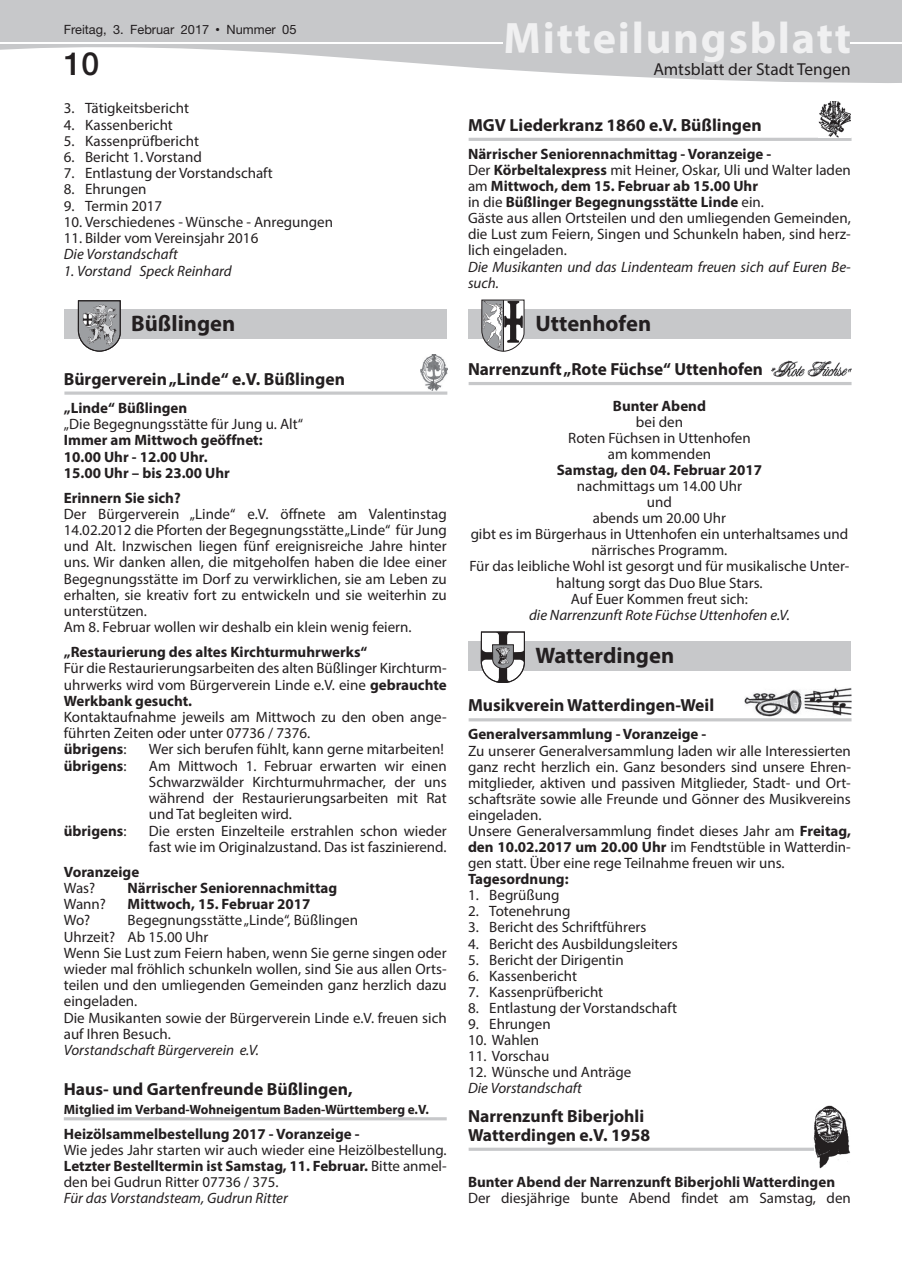
<style>
.page{position:relative;width:902px;height:1280px;background:#fff}
.page>*{position:absolute;margin:0;border:0;box-sizing:border-box;transform-origin:0 0}
.t1{font:700 44.25px "Myriad Pro";letter-spacing:.04em;color:#f0f0f1}
.t2{font:500 31.95px "Helvetica Neue";color:#231f20}
.t3{font:700 22.5px "Myriad Pro";color:#231f20}
.t4{font:700 17.55px/19.2px "Myriad Pro";color:#231f20}
.t5{font:17.4px "Myriad Pro";color:#231f20}
.t6{font:15px/16.2px "Myriad Pro";color:#231f20}
.t7{font:700 15px/16.2px "Myriad Pro";color:#231f20}
.t8{font:italic 15px/16px "Myriad Pro";color:#231f20}
.t9{font:700 13.5px "Myriad Pro";color:#231f20}
.t10{font:12.75px "Helvetica Neue";color:#231f20}
.s1{font-family:"M Twentieth Century";font-weight:500}
.s2{font-size:12.9px}
.s3{font-weight:700}
.s4{font-weight:400}
</style>
<div class="page">
<svg style="left:0;top:0;width:901px;height:83px;fill:#c7c8ca"></svg>
<div style="left:505px;top:22px;width:344px;height:40px;background:#c7c8ca"></div>
<hr style="left:0;top:42px;width:502px;height:1px;background:#fff">
<hr style="left:850px;top:42px;width:51px;height:1px;background:#fff">
<div style="left:64px;top:310px;width:382px;height:29px;background:#c7c8ca"></div>
<svg style="left:78px;top:300px;width:43px;height:51px;background:#979799"></svg>
<svg style="left:64px;top:391px;width:383px;height:4px;background:#d2d3d4"></svg>
<img style="left:420px;top:354px;width:27px;height:36px">
<hr style="left:64px;top:1117px;width:382px;height:3px;background:#c7c8ca">
<hr style="left:468px;top:138px;width:383px;height:3px;background:#c7c8ca">
<img style="left:818px;top:101px;width:32px;height:37px">
<div style="left:468px;top:309px;width:382px;height:30px;background:#c7c8ca"></div>
<svg style="left:481px;top:300px;width:43px;height:52px"></svg>
<hr style="left:503px;top:300px;width:1px;height:51px;background:#231f20">
<hr style="left:468px;top:382px;width:383px;height:3px;background:#c7c8ca">
<img style="left:771px;top:360px;width:80px;height:17px">
<div style="left:468px;top:641px;width:382px;height:30px;background:#c7c8ca"></div>
<svg style="left:480px;top:632px;width:45px;height:51px"></svg>
<hr style="left:468px;top:718px;width:383px;height:3px;background:#c7c8ca">
<img style="left:744px;top:688px;width:107px;height:28px">
<img style="left:812px;top:1105px;width:38px;height:63px">
<hr style="left:468px;top:1148px;width:346px;height:3px;background:#c7c8ca">
<p class="t10" style="left:64px;top:22px;width:234px">Freitag, 3. Februar 2017 <span class="s1">•</span> Nummer <span class="s2">05</span></p>
<h1 class="t1" style="left:503px;top:9px;width:349px">Mitteilungsblatt</h1>
<h2 class="t2" style="left:64px;top:45px;width:37px">10</h2>
<p class="t5" style="left:653px;top:59px;width:199px">Amtsblatt der Stadt Tengen</p>
<p class="t6" style="left:64px;top:100px;width:127px">3. Tätigkeitsbericht</p>
<p class="t6" style="left:64px;top:116px;width:111px">4. Kassenbericht</p>
<p class="t6" style="left:64px;top:132px;width:137px">5. Kassenprüfbericht</p>
<p class="t6" style="left:64px;top:149px;width:139px">6. Bericht 1. Vorstand</p>
<p class="t6" style="left:64px;top:165px;width:210px">7. Entlastung der Vorstandschaft</p>
<p class="t6" style="left:64px;top:181px;width:84px">8. Ehrungen</p>
<p class="t6" style="left:64px;top:197px;width:100px">9. Termin 2017</p>
<p class="t6" style="left:64px;top:214px;width:271px">10. Verschiedenes - Wünsche - Anregungen</p>
<p class="t6" style="left:64px;top:230px;width:196px">11. Bilder vom Vereinsjahr 2016</p>
<p class="t8" style="left:64px;top:246px;width:115px">Die Vorstandschaft</p>
<p class="t8" style="left:64px;top:262px;width:169px">1. Vorstand Speck Reinhard</p>
<h3 class="t3" style="left:131px;top:309px;width:105px">Büßlingen</h3>
<p class="t4" style="left:64px;top:369px;width:282px">Bürgerverein „Linde“ e.V. Büßlingen</p>
<p class="t7" style="left:64px;top:399px;width:125px">„Linde“ Büßlingen</p>
<p class="t6" style="left:64px;top:416px;width:241px">„Die Begegnungsstätte für Jung u. Alt“</p>
<p class="t7" style="left:64px;top:432px;width:200px">Immer am Mittwoch geöffnet:<br>10.00 Uhr - 12.00 Uhr.<br>15.00 Uhr – bis 23.00 Uhr</p>
<p class="t7" style="left:64px;top:489px;width:118px">Erinnern Sie sich?</p>
<p class="t6" style="left:64px;top:505px;width:384px">Der Bürgerverein „Linde“ e.V. öffnete am Valentinstag 14.02.2012 die Pforten der Begegnungsstätte „Linde“ für Jung und Alt. Inzwischen liegen fünf ereignisreiche Jahre hinter uns. Wir danken allen, die mitgeholfen haben die Idee einer Begegnungsstätte im Dorf zu verwirklichen, sie am Leben zu erhalten, sie kreativ fort zu entwickeln und sie weiterhin zu unterstützen.<br>Am 8. Februar wollen wir deshalb ein klein wenig feiern.</p>
<p class="t7" style="left:64px;top:643px;width:305px">„Restaurierung des altes Kirchturmuhrwerks“</p>
<p class="t6" style="left:64px;top:660px;width:384px;text-align:justify">Für die Restaurierungsarbeiten des alten Büßlinger Kirchturm&shy;uhrwerks wird vom Bürgerverein Linde e.V. eine <span class="s3">gebrauchte Werkbank gesucht.</span></p>
<p class="t6" style="left:64px;top:709px;width:384px">Kontaktaufnahme jeweils am Mittwoch zu den oben ange&shy;führten Zeiten oder unter 07736 / 7376.<br><span class="s3">übrigens</span>:</p>
<p class="t6" style="left:149px;top:741px;width:296px">Wer sich berufen fühlt, kann gerne mitarbeiten!</p>
<p class="t7" style="left:64px;top:757px;width:64px">übrigens<span class="s4">:</span></p>
<p class="t6" style="left:149px;top:757px;width:299px;text-align:justify">Am Mittwoch 1. Februar erwarten wir einen Schwarzwälder Kirchturmuhrmacher, der uns während der Restaurierungsarbeiten mit Rat und Tat begleiten wird.</p>
<p class="t7" style="left:64px;top:822px;width:64px">übrigens<span class="s4">:</span></p>
<p class="t6" style="left:149px;top:822px;width:299px">Die ersten Einzelteile erstrahlen schon wieder fast wie im Originalzustand. Das ist faszinierend.</p>
<p class="t7" style="left:64px;top:863px;width:77px">Voranzeige</p>
<p class="t6" style="left:64px;top:879px;width:33px">Was?</p>
<p class="t7" style="left:128px;top:879px;width:211px">Närrischer Seniorennachmittag</p>
<p class="t6" style="left:64px;top:896px;width:44px">Wann?</p>
<p class="t7" style="left:128px;top:895px;width:184px">Mittwoch, 15. Februar 2017</p>
<p class="t6" style="left:64px;top:912px;width:28px">Wo?</p>
<p class="t6" style="left:64px;top:912px;width:384px;text-indent:64px">Begegnungsstätte „Linde“, Büßlingen<br>Uhrzeit? Ab 15.00 Uhr<br>Wenn Sie Lust zum Feiern haben, wenn Sie gerne singen oder wieder mal fröhlich schunkeln wollen, sind Sie aus allen Orts&shy;teilen und den umliegenden Gemeinden ganz herzlich dazu eingeladen.<br>Die Musikanten sowie der Bürgerverein Linde e.V. freuen sich auf Ihren Besuch.</p>
<p class="t8" style="left:64px;top:1042px;width:197px">Vorstandschaft Bürgerverein e.V.</p>
<p class="t4" style="left:64px;top:1078px;width:290px">Haus- und Gartenfreunde Büßlingen,</p>
<p class="t9" style="left:64px;top:1100px;width:366px">Mitglied im Verband-Wohneigentum Baden-Württemberg e.V.</p>
<p class="t7" style="left:64px;top:1125px;width:297px">Heizölsammelbestellung 2017 - Voranzeige -</p>
<p class="t6" style="left:64px;top:1141px;width:384px;text-align:justify">Wie jedes Jahr starten wir auch wieder eine Heizölbestellung.<br><span class="s3">Letzter Bestelltermin ist Samstag, 11. Februar.</span> Bitte anmel&shy;den bei Gudrun Ritter 07736 / 375.</p>
<p class="t8" style="left:64px;top:1190px;width:225px">Für das Vorstandsteam, Gudrun Ritter</p>
<p class="t4" style="left:468px;top:115px;width:295px">MGV Liederkranz 1860 e.V. Büßlingen</p>
<p class="t6" style="left:468px;top:146px;width:384px"><span class="s3">Närrischer Seniorennachmittag - Voranzeige -<br></span>Der <span class="s3">Körbeltalexpress</span> mit Heiner, Oskar, Uli und Walter laden am <span class="s3">Mittwoch, dem 15. Februar ab 15.00 Uhr<br></span>in die <span class="s3">Büßlinger Begegnungsstätte Linde</span> ein.<br>Gäste aus allen Ortsteilen und den umliegenden Gemeinden, die Lust zum Feiern, Singen und Schunkeln haben, sind herz&shy;lich eingeladen.</p>
<p class="t8" style="left:468px;top:258px;width:384px">Die Musikanten und das Lindenteam freuen sich auf Euren Be&shy;such.</p>
<h3 class="t3" style="left:535px;top:309px;width:117px">Uttenhofen</h3>
<p class="t4" style="left:468px;top:359px;width:296px">Narrenzunft „Rote Füchse“ Uttenhofen</p>
<p class="t7" style="left:613px;top:397px;width:94px">Bunter Abend</p>
<p class="t6" style="left:568px;top:413px;width:184px;text-align:center">bei den<br>Roten Füchsen in Uttenhofen am kommenden</p>
<p class="t7" style="left:556px;top:461px;width:207px">Samstag, den 04. Februar 2017</p>
<p class="t6" style="left:469px;top:478px;width:381px;text-align:center">nachmittags um 14.00 Uhr<br>und<br>abends um 20.00 Uhr<br>gibt es im Bürgerhaus in Uttenhofen ein unterhaltsames und närrisches Programm.<br>Für das leibliche Wohl ist gesorgt und für musikalische Unter&shy;haltung sorgt das Duo Blue Stars.<br>Auf Euer Kommen freut sich:</p>
<p class="t8" style="left:529px;top:606px;width:262px">die Narrenzunft Rote Füchse Uttenhofen e.V.</p>
<h3 class="t3" style="left:535px;top:640px;width:140px">Watterdingen</h3>
<p class="t4" style="left:468px;top:695px;width:248px">Musikverein Watterdingen-Weil</p>
<p class="t7" style="left:468px;top:726px;width:240px">Generalversammlung - Voranzeige -</p>
<p class="t6" style="left:468px;top:742px;width:384px">Zu unserer Generalversammlung laden wir alle Interessierten ganz recht herzlich ein. Ganz besonders sind unsere Ehren&shy;mitglieder, aktiven und passiven Mitglieder, Stadt- und Ort&shy;schaftsräte sowie alle Freunde und Gönner des Musikvereins eingeladen.<br>Unsere Generalversammlung findet dieses Jahr am <span class="s3">Freitag, den 10.02.2017 um 20.00 Uhr</span> im Fendtstüble in Watterdin&shy;gen statt. Über eine rege Teilnahme freuen wir uns.</p>
<p class="t7" style="left:468px;top:870px;width:102px">Tagesordnung:</p>
<p class="t6" style="left:468px;top:887px;width:93px">1. Begrüßung</p>
<p class="t6" style="left:468px;top:903px;width:104px">2. Totenehrung</p>
<p class="t6" style="left:468px;top:919px;width:180px">3. Bericht des Schriftführers</p>
<p class="t6" style="left:468px;top:935px;width:211px">4. Bericht des Ausbildungsleiters</p>
<p class="t6" style="left:468px;top:951px;width:157px">5. Bericht der Dirigentin</p>
<p class="t6" style="left:468px;top:967px;width:111px">6. Kassenbericht</p>
<p class="t6" style="left:468px;top:983px;width:137px">7. Kassenprüfbericht</p>
<p class="t6" style="left:468px;top:999px;width:210px">8. Entlastung der Vorstandschaft</p>
<p class="t6" style="left:468px;top:1015px;width:84px">9. Ehrungen</p>
<p class="t6" style="left:468px;top:1032px;width:73px">10. Wahlen</p>
<p class="t6" style="left:468px;top:1048px;width:83px">11. Vorschau</p>
<p class="t6" style="left:468px;top:1064px;width:165px">12. Wünsche und Anträge</p>
<p class="t8" style="left:468px;top:1080px;width:115px">Die Vorstandschaft</p>
<p class="t4" style="left:468px;top:1105px;width:184px">Narrenzunft Biberjohli<br>Watterdingen e.V. 1958</p>
<p class="t7" style="left:468px;top:1174px;width:368px">Bunter Abend der Narrenzunft Biberjohli Watterdingen</p>
<p class="t6" style="left:468px;top:1190px;width:384px">Der diesjährige bunte Abend findet am Samstag, den</p>
</div>
